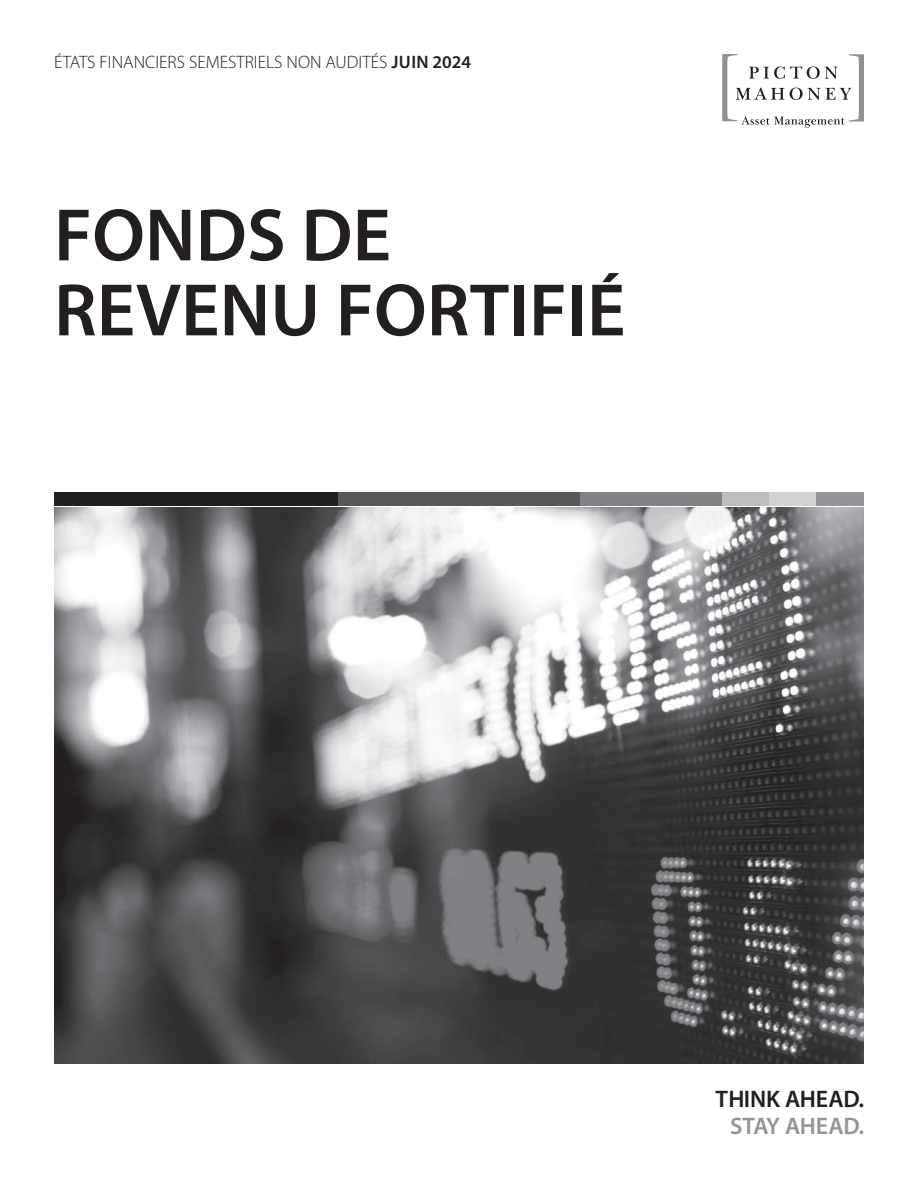
<style>
.page{position:relative;width:918px;height:1188px;background:#fff}
.page>*{position:absolute;margin:0;border:0;box-sizing:border-box;transform-origin:0 0}
.t1{font:600 75px/75px "Myriad Pro";color:#231f20}
.t2{font:600 24px "Myriad Pro";letter-spacing:-.015em;color:#231f20}
.t3{font:600 24px "Myriad Pro";letter-spacing:-.015em;color:#939598}
.t4{font:300 18px "Myriad Pro";color:#231f20}
.s1{font-weight:600}
</style>
<div class="page">
<img style="left:54px;top:507px;width:810px;height:556px">
<svg style="left:722px;top:54px;width:142px;height:74px"></svg>
<div style="left:580px;top:493px;width:142px;height:13px;background:#808285"></div>
<div style="left:338px;top:493px;width:242px;height:13px;background:#57585a"></div>
<div style="left:722px;top:493px;width:48px;height:13px;background:#bcbdc0"></div>
<div style="left:770px;top:493px;width:47px;height:13px;background:#d1d2d4"></div>
<div style="left:817px;top:493px;width:47px;height:13px;background:#939598"></div>
<div style="left:54px;top:493px;width:284px;height:13px;background:#231f20"></div>
<p class="t4" style="left:54px;top:52px;width:419px">ÉTATS FINANCIERS SEMESTRIELS NON AUDITÉS <span class="s1">JUIN 2024</span></p>
<h1 class="t1" style="left:54px;top:199px;width:573px">FONDS DE<br>REVENU FORTIFIÉ</h1>
<h2 class="t2" style="left:716px;top:1086px;width:150px">THINK AHEAD.</h2>
<h2 class="t3" style="left:730px;top:1113px;width:135px">STAY AHEAD.</h2>
</div>
